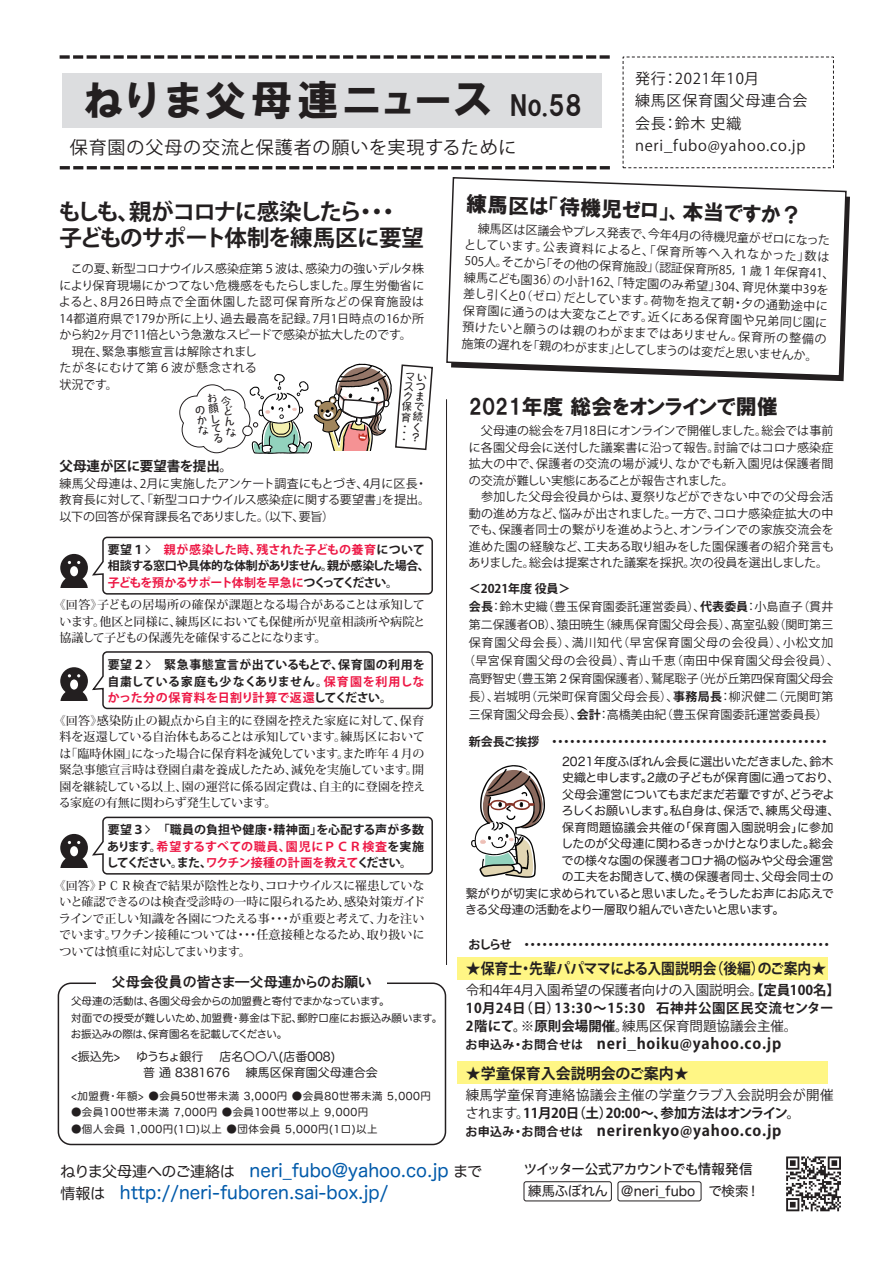
<style>
.page{position:relative;width:893px;height:1263px;background:#fff}
.page>*{position:absolute;margin:0;border:0;box-sizing:border-box;transform-origin:0 0}
.t1{font:42px "HGP Soei Kakugothic UB";letter-spacing:.1em;color:#231f20}
.t2{font:700 22.5px/25.5px "Koz Go Pr 6 N";letter-spacing:-.05em;color:#231f20}
.t3{font:21px "HGP Soei Kakugothic UB";color:#231f20}
.t4{font:18px/22.5px "Hira Maru Pro W4";color:#015aaa}
.t5{font:18px "Koz Go Pr 6 N";letter-spacing:.05em;color:#231f20}
.t6{font:700 15px "Koz Go Pr 6 N";letter-spacing:.05em;color:#231f20}
.t7{font:15px/22.5px "Koz Go Pr 6 N";letter-spacing:.05em;color:#231f20}
.t8{font:700 15px "Koz Go Pr 6 N";color:#231f20}
.t9{font:14.25px "HGP Gothic E";color:#231f20}
.t10{font:700 13.5px/18px "Koz Go Pr 6 N";letter-spacing:.04em;color:#231f20}
.t11{font:13.5px/18px "Koz Go Pr 6 N";letter-spacing:.02em;color:#231f20}
.t12{font:13.5px "Hira Maru Pro W4";color:#231f20}
.t13{font:500 13.5px "Koz Go Pro";letter-spacing:-.07em;color:#231f20}
.t14{font:700 13.5px "Koz Go Pr 6 N";letter-spacing:.005em;color:#231f20}
.t15{font:12px/16.5px "Koz Go Pr 6 N";color:#231f20}
.t16{font:500 12px/16.5px "Koz Min Pr 6 N";letter-spacing:-.03em;color:#231f20;text-align:justify}
.t17{font:700 12px/16.5px "Koz Go Pr 6 N";letter-spacing:-.02em;color:#231f20;text-align:justify}
.t18{font:12px/16.5px "Hira Maru Pro W4";letter-spacing:-.015em;color:#231f20}
.t19{font:12px "Koz Go Pr 6 N";letter-spacing:-.02em;color:#231f20}
.t20{font:12px "Koz Go Pr 6 N";letter-spacing:.03em;color:#231f20}
.t21{font:12px "Koz Go Pr 6 N";letter-spacing:.045em;color:#231f20}
.t22{font:12px "Koz Go Pr 6 N";letter-spacing:.065em;color:#231f20}
.t23{font:12px "Hira Maru Pro W4";letter-spacing:-.055em;color:#231f20}
.t24{font:12px "Hira Maru Pro W4";letter-spacing:-.05em;color:#231f20}
.t25{font:12px "Hira Maru Pro W4";letter-spacing:-.035em;color:#231f20}
.t26{font:12px "Hira Maru Pro W4";letter-spacing:-.045em;color:#231f20}
.t27{font:12px "Hira Maru Pro W4";letter-spacing:.035em;color:#231f20}
.t28{font:700 12px "Koz Go Pr 6 N";color:#231f20}
.t29{font:10.5px "Hira Maru Pro W4";letter-spacing:.05em;color:#231f20}
.t30{font:10.5px/16.5px "Hira Maru Pro W4";letter-spacing:-.015em;color:#231f20}
.t31{font:10.5px/10.1px "Hannotate SC W7";color:#231f20;text-align:justify}
.s1{font-size:27px}
.s2{color:#ed1845}
.s3{font-weight:700}
.s4{font-weight:400}
.s5{font-size:12px}
.s6{font-size:15px;color:#231f20}
</style>
<div class="page">
<div style="left:457px;top:957px;width:371px;height:22px;background:#fff685"></div>
<div style="left:457px;top:1061px;width:371px;height:22px;background:#fff685"></div>
<svg style="left:60px;top:55px;width:550px;height:4px"></svg>
<svg style="left:60px;top:166px;width:550px;height:3px"></svg>
<div style="left:62px;top:73px;width:540px;height:55px;background:#dcdddf"></div>
<div style="left:58px;top:982px;width:388px;height:163px;border:2px solid #231f20;border-radius:13px"></div>
<div style="left:96px;top:964px;width:291px;height:30px;background:#fff"></div>
<svg style="left:471px;top:765px;width:74px;height:113px"></svg>
<hr style="left:446px;top:399px;width:1px;height:566px;background:#231f20">
<svg style="left:786px;top:1156px;width:55px;height:55px"></svg>
<div style="left:524px;top:1181px;width:88px;height:20px;border:1px solid #231f20;border-radius:2px"></div>
<div style="left:618px;top:1181px;width:83px;height:20px;border:1px solid #231f20;border-radius:2px"></div>
<svg style="left:726px;top:196px;width:124px;height:185px"></svg>
<svg style="left:446px;top:177px;width:401px;height:200px"></svg>
<svg style="left:60px;top:536px;width:373px;height:59px"></svg>
<svg style="left:60px;top:651px;width:373px;height:59px"></svg>
<svg style="left:60px;top:816px;width:373px;height:59px"></svg>
<svg style="left:179px;top:363px;width:254px;height:91px"></svg>
<h1 class="t1" style="left:84px;top:79px;width:499px">ねりま父母連ニュース <span class="s1">No.58</span></h1>
<h3 class="t5" style="left:70px;top:138px;width:448px">保育園の父母の交流と保護者の願いを実現するために</h3>
<p class="t7" style="left:635px;top:67px;width:174px">発行：2021年10月<br>練馬区保育園父母連合会会長：鈴木 史織neri_fubo@yahoo.co.jp</p>
<h2 class="t2" style="left:58px;top:200px;width:367px">もしも、親がコロナに感染したら・・・子どものサポート体制を練馬区に要望</h2>
<p class="t15" style="left:59px;top:261px;width:367px">　この夏、新型コロナウイルス感染症第５波は、感染力の強いデルタ株により保育現場にかつてない危機感をもたらしました。厚生労働省によると、8月26日時点で全面休園した認可保育所などの保育施設は<br>14都道府県で179か所に上り、過去最高を記録。7月1日時点の16か所から約2ヶ月で11倍という急激なスピードで感染が拡大したのです。　現在、緊急事態宣言は解除されまし<br>たが冬にむけて第６波が懸念される<br>状況です。</p>
<p class="t31" style="left:405px;top:370px;width:7px;rotate:5deg">マスク保育</p>
<p class="t31" style="left:417px;top:371px;width:7px;rotate:5deg">いつまで続く</p>
<p class="t31" style="left:206px;top:393px;width:7px;rotate:-8deg">お顔してる</p>
<p class="t31" style="left:220px;top:396px;width:7px;line-height:10.5px;rotate:-8deg">今どんな</p>
<p class="t14" style="left:60px;top:458px;width:175px">父母連が区に要望書を提出。</p>
<p class="t15" style="left:59px;top:475px;width:372px">練馬父母連は、2月に実施したアンケート調査にもとづき、4月に区長・教育長に対して、「新型コロナウイルス感染症に関する要望書」を提出。以下の回答が保育課長名でありました。（以下、要旨）</p>
<p class="t17" style="left:108px;top:541px;width:324px;text-align:left">要望１＞ <span class="s2">親が感染した時、残された子どもの養育</span>について相談する窓口や具体的な体制がありません。親が感染した場合、<span class="s2">子どもを預かるサポート体制を早急に</span>つくってください。</p>
<p class="t16" style="left:60px;top:597px;width:367px;text-indent:-6px">《回答》子どもの居場所の確保が課題となる場合があることは承知しています。他区と同様に、練馬区においても保健所が児童相談所や病院と協議して子どもの保護先を確保することになります。</p>
<p class="t17" style="left:107px;top:657px;width:319px">要望２＞ 緊急事態宣言が出ているもとで、保育園の利用を自粛している家庭も少なくありません。<span class="s2">保育園を利用しなかった分の保育料を日割り計算で返還</span>してください。</p>
<p class="t16" style="left:59px;top:712px;width:368px;text-indent:-5px">《回答》感染防止の観点から自主的に登園を控えた家庭に対して、保育料を返還している自治体もあることは承知しています。練馬区においては「臨時休園」になった場合に保育料を減免しています。また昨年４月の緊急事態宣言時は登園自粛を養成したため、減免を実施しています。開園を継続している以上、園の運営に係る固定費は、自主的に登園を控える家庭の有無に関わらず発生しています。</p>
<p class="t17" style="left:106px;top:822px;width:319px">要望３＞ 「職員の負担や健康・精神面」を心配する声が多数あります。<span class="s2">希望するすべての職員、園児にＰＣＲ検査</span>を実施してください。また、<span class="s2">ワクチン接種の計画を教えて</span>ください。</p>
<p class="t16" style="left:59px;top:877px;width:368px;text-indent:-5px">《回答》ＰＣＲ検査で結果が陰性となり、コロナウイルスに罹患していないと確認できるのは検査受診時の一時に限られるため、感染対策ガイドラインで正しい知識を各園につたえる事･･･が重要と考えて、力を注いでいます。ワクチン接種については･･･任意接種となるため、取り扱いについては慎重に対応してまいります。</p>
<h3 class="t3" style="left:467px;top:193px;width:337px;rotate:2deg">練馬区は「待機児ゼロ」、本当ですか？</h3>
<p class="t15" style="left:465px;top:220px;width:373px;text-indent:13px;rotate:2deg">練馬区は区議会やプレス発表で、今年4月の待機児童がゼロになったとしています。公表資料によると、「保育所等へ入れなかった」数は505人。そこから「その他の保育施設」（認証保育所85，１歳１年保育41、練馬こども園36）の小計162、「特定園のみ希望」304、育児休業中39を差し引くと0（ゼロ）だとしています。荷物を抱えて朝・夕の通勤途中に保育園に通うのは大変なことです。近くにある保育園や兄弟同じ園に預けたいと願うのは親のわがままではありません。保育所の整備の施策の遅れを「親のわがまま」としてしまうのは変だと思いませんか。</p>
<h3 class="t3" style="left:469px;top:396px;width:310px">2021年度 総会をオンラインで開催</h3>
<p class="t15" style="left:468px;top:423px;width:367px">　父母連の総会を7月18日にオンラインで開催しました。総会では事前に各園父母会に送付した議案書に沿って報告。討論ではコロナ感染症拡大の中で、保護者の交流の場が減り、なかでも新入園児は保護者間の交流が難しい実態にあることが報告されました。<br>　参加した父母会役員からは、夏祭りなどができない中での父母会活動の進め方など、悩みが出されました。一方で、コロナ感染症拡大の中でも、保護者同士の繋がりを進めようと、オンラインでの家族交流会を進めた園の経験など、工夫ある取り組みをした園保護者の紹介発言もありました。総会は提案された議案を採択。次の役員を選出しました。</p>
<p class="t28" style="left:469px;top:581px;width:103px">＜2021年度 役員＞</p>
<p class="t15" style="left:469px;top:598px;width:366px"><span class="s3">会長</span>：鈴木史織（豊玉保育園委託運営委員）、<span class="s3">代表委員</span>：小島直子（貫井</p>
<p class="t15" style="left:469px;top:616px;width:366px">第二保護者OB）、猿田暁生（練馬保育園父母会長）、髙室弘毅（関町第三</p>
<p class="t22" style="left:469px;top:635px;width:366px">保育園父母会長）、満川知代（早宮保育園父母の会役員）、小松文加</p>
<p class="t21" style="left:463px;top:653px;width:378px">（早宮保育園父母の会役員）、青山千恵（南田中保育園父母会役員）、</p>
<p class="t19" style="left:469px;top:671px;width:366px">高野智史（豊玉第２保育園保護者）、鷲尾聡子（光が丘第四保育園父母会</p>
<p class="t20" style="left:469px;top:689px;width:366px">長）、岩城明（元栄町保育園父母会長）、<span class="s3">事務局長</span>：柳沢健二（元関町第</p>
<p class="t15" style="left:469px;top:706px;width:361px">三保育園父母会長）、<span class="s3">会計</span>：高橋美由紀（豊玉保育園委託運営委員長）</p>
<p class="t17" style="left:469px;top:733px;width:363px">新会長ご挨拶　・・・・・・・・・・・・・・・・・・・・・・・・・・・・・・・・・・・・・・・・・・・・・・</p>
<p class="t18" style="left:562px;top:752px;width:273px">2021年度ふぼれん会長に選出いただきました、鈴木</p>
<p class="t24" style="left:562px;top:767px;width:279px">史織と申します。2歳の子どもが保育園に通っており、</p>
<p class="t25" style="left:562px;top:784px;width:274px">父母会運営についてもまだまだ若輩ですが、どうぞよ</p>
<p class="t18" style="left:561px;top:802px;width:279px">ろしくお願いします。私自身は、保活で、練馬父母連、</p>
<p class="t27" style="left:562px;top:817px;width:273px">保育問題協議会共催の「保育園入園説明会」に参加</p>
<p class="t26" style="left:561px;top:833px;width:274px">したのが父母連に関わるきっかけとなりました。総会</p>
<p class="t18" style="left:562px;top:851px;width:273px">での様々な園の保護者コロナ禍の悩みや父母会運営</p>
<p class="t18" style="left:562px;top:868px;width:273px">の工夫をお聞きして、横の保護者同士、父母会同士の</p>
<p class="t18" style="left:466px;top:884px;width:369px">繋がりが切実に求められていると思いました。そうしたお声にお応えで</p>
<p class="t23" style="left:465px;top:899px;width:321px">きる父母連の活動をより一層取り組んでいきたいと思います。</p>
<p class="t17" style="left:469px;top:936px;width:366px">おしらせ　・・・・・・・・・・・・・・・・・・・・・・・・・・・・・・・・・・・・・・・・・・・・・・・・・・・</p>
<p class="t8" style="left:466px;top:960px;width:362px">★保育士・先輩パパママによる入園説明会（後編）のご案内★</p>
<p class="t10" style="left:466px;top:981px;width:376px"><span class="s4">令和4年4月入園希望の保護者向けの入園説明会。</span>【定員100名】<br>10月24日（日）13:30～15:30 石神井公園区民交流センター<br>2階にて。※原則会場開催。<span class="s4">練馬区保育問題協議会主催。</span></p>
<p class="t6" style="left:466px;top:1035px;width:317px"><span class="s5">お申込み・お問合せは</span> neri_hoiku@yahoo.co.jp</p>
<p class="t8" style="left:466px;top:1065px;width:225px">★学童保育入会説明会のご案内★</p>
<p class="t11" style="left:465px;top:1086px;width:370px">練馬学童保育連絡協議会主催の学童クラブ入会説明会が開催されます。<span class="s3">11月20日（土）20:00～、参加方法はオンライン。</span></p>
<p class="t6" style="left:466px;top:1122px;width:317px"><span class="s5">お申込み・お問合せは</span> nerirenkyo@yahoo.co.jp</p>
<h3 class="t4" style="left:60px;top:1157px;width:423px"><span class="s6">ねりま父母連へのご連絡は　</span>neri_fubo@yahoo.co.jp <span class="s6">まで情報は　</span>http://neri-fuboren.sai-box.jp/</h3>
<p class="t9" style="left:112px;top:974px;width:262px">父母会役員の皆さま—父母連からのお願い</p>
<p class="t30" style="left:71px;top:992px;width:373px">父母連の活動は、各園父母会からの加盟費と寄付でまかなっています。<br>対面での授受が難しいため、加盟費・募金は下記、郵貯口座にお振込み願います。お振込みの際は、保育園名を記載してください。</p>
<p class="t18" style="left:71px;top:1047px;width:308px">&lt;振込先&gt;　 ゆうちょ銀行 　店名〇〇八(店番008)<br>　　　　　 普 通 8381676 　練馬区保育園父母連合会</p>
<p class="t29" style="left:71px;top:1087px;width:361px">&lt;加盟費・年額&gt; ●会員50世帯未満 3,000円 ●会員80世帯未満 5,000円</p>
<p class="t29" style="left:71px;top:1103px;width:299px">●会員100世帯未満 7,000円 ●会員100世帯以上 9,000円</p>
<p class="t29" style="left:71px;top:1120px;width:308px">●個人会員 1,000円(1口)以上 ●団体会員 5,000円(1口)以上</p>
<p class="t13" style="left:524px;top:1161px;width:230px">ツイッター公式アカウントでも情報発信</p>
<p class="t12" style="left:528px;top:1180px;width:233px">練馬ふぼれん　＠neri_fubo　で検索！</p>
</div>
